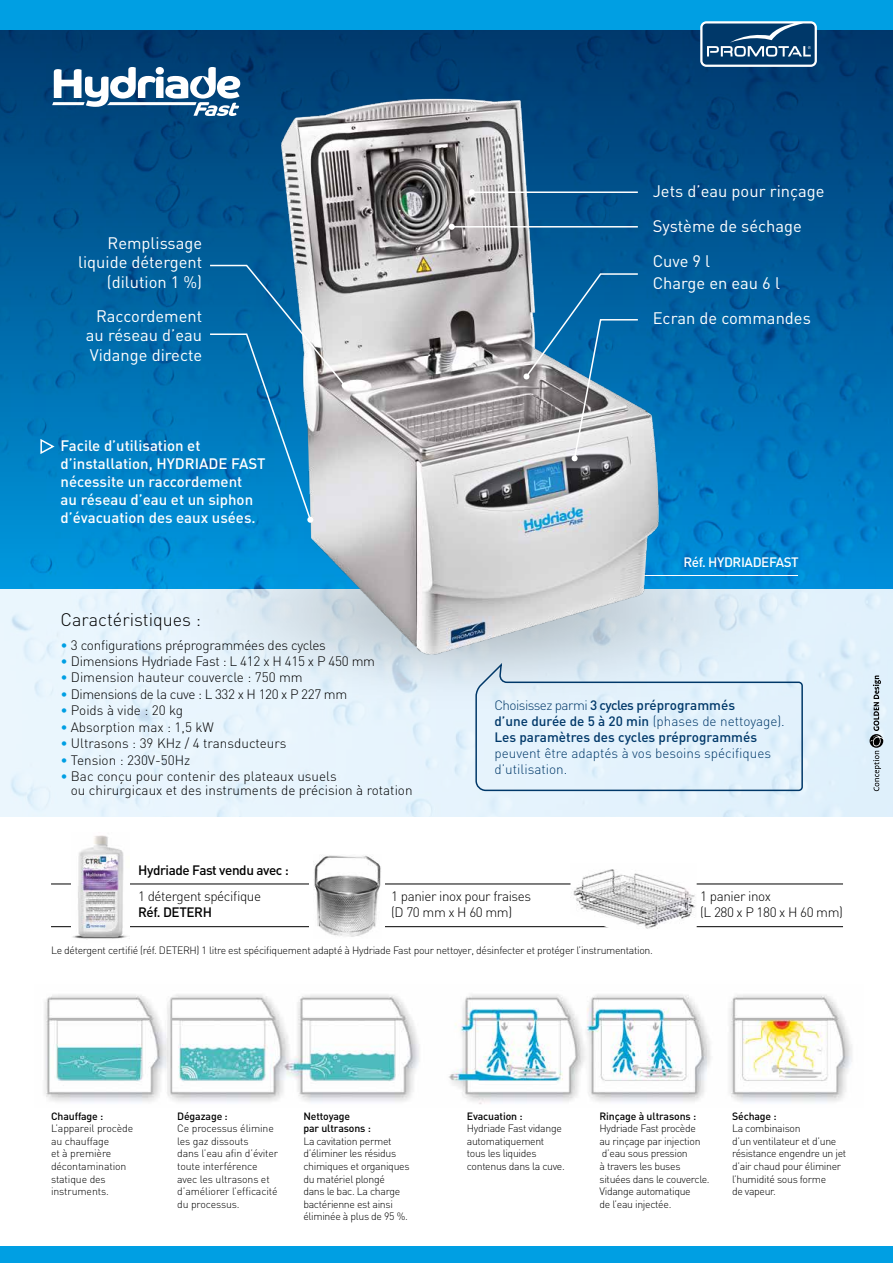
<style>
.page{position:relative;width:893px;height:1263px;background:#fff}
.page>*{position:absolute;margin:0;border:0;box-sizing:border-box;transform-origin:0 0}
.t1{font:300 18px "DIN";color:#000}
.t2{font:16.5px/19.8px "DIN";color:#fff}
.t3{font:500 15px/18px "DIN";color:#fff}
.t4{font:300 13.5px/13.5px "DIN";letter-spacing:-.01em;color:#000}
.t5{font:300 13.5px/16.2px "DIN";letter-spacing:-.03em;color:#000}
.t6{font:500 13.5px/16.2px "DIN";color:#003869}
.t7{font:300 13.5px/16.2px "DIN";color:#003869}
.t8{font:500 13.5px "DIN";letter-spacing:-.03em;color:#000}
.t9{font:500 13.5px "DIN";letter-spacing:-.03em;color:#fff}
.t10{font:300 10.5px/12.6px "DIN";letter-spacing:-.03em;color:#000}
.t11{font:300 10.5px/12.6px "DIN";letter-spacing:-.01em;color:#000}
.t12{font:500 10.5px/12.6px "DIN";letter-spacing:-.01em;color:#000}
.s1{color:#009fe3}
.s2{font-weight:300}
</style>
<div class="page">
<img style="left:112px;top:589px;width:727px;height:214px">
<div style="left:0;top:0;width:893px;height:589px;background:linear-gradient(to bottom,#003164,#0092dc)"></div>
<hr style="left:593px;top:575px;width:205px;height:1px;background:#fff">
<img style="left:268px;top:77px;width:400px;height:594px">
<img style="left:44px;top:994px;width:808px;height:110px">
<hr style="left:51px;top:926px;width:792px;height:1px;background:#000">
<hr style="left:51px;top:883px;width:792px;height:1px;background:#000">
<div style="left:310px;top:854px;width:75px;height:84px;background:#fff"></div>
<img style="left:313px;top:855px;width:68px;height:82px">
<img style="left:71px;top:835px;width:59px;height:104px">
<img style="left:570px;top:869px;width:127px;height:60px">
<hr style="left:472px;top:191px;width:166px;height:2px;background:#fff">
<svg style="left:469px;top:189px;width:6px;height:6px"></svg>
<hr style="left:452px;top:226px;width:186px;height:2px;background:#fff">
<svg style="left:449px;top:224px;width:6px;height:6px"></svg>
<svg style="left:523px;top:273px;width:116px;height:188px;background:#5e8eae"></svg>
<svg style="left:209px;top:264px;width:139px;height:259px;background:#4492bf"></svg>
<svg style="left:870px;top:675px;width:16px;height:116px;background:#b7c5ce"></svg>
<svg style="left:475px;top:661px;width:329px;height:131px;background:#daeaf6"></svg>
<svg style="left:40px;top:438px;width:15px;height:17px"></svg>
<div style="left:0;top:0;width:893px;height:30px;background:#009fe3"></div>
<div style="left:0;top:1247px;width:893px;height:16px;background:#009fe3"></div>
<svg style="left:700px;top:21px;width:117px;height:46px"></svg>
<svg style="left:702px;top:24px;width:113px;height:41px;background:#295881"></svg>
<svg style="left:52px;top:67px;width:188px;height:49px"></svg>
<h2 class="t2" style="left:78px;top:232px;width:126px;text-align:right">Remplissage liquide détergent (dilution 1 %)</h2>
<h2 class="t2" style="left:86px;top:305px;width:118px;text-align:justify;text-indent:10px">Raccordement au réseau d’eau Vidange directe</h2>
<h3 class="t3" style="left:61px;top:436px;width:207px">Facile d’utilisation et d’installation, HYDRIADE FAST nécessite un raccordement<br>au réseau d’eau et un siphon d’évacuation des eaux usées.</h3>
<h1 class="t1" style="left:61px;top:609px;width:142px">Caractéristiques :</h1>
<p class="t4" style="left:61px;top:638px;width:267px"><span class="s1">•</span> 3 configurations préprogrammées des cycles</p>
<p class="t4" style="left:61px;top:654px;width:316px"><span class="s1">•</span> Dimensions Hydriade Fast : L 412 x H 415 x P 450 mm</p>
<p class="t4" style="left:61px;top:671px;width:244px"><span class="s1">•</span> Dimension hauteur couvercle : 750 mm</p>
<p class="t5" style="left:61px;top:686px;width:288px"><span class="s1">•</span> Dimensions de la cuve : L 332 x H 120 x P 227 mm</p>
<p class="t4" style="left:61px;top:704px;width:124px"><span class="s1">•</span> Poids à vide : 20 kg</p>
<p class="t4" style="left:61px;top:720px;width:155px"><span class="s1">•</span> Absorption max : 1,5 kW</p>
<p class="t4" style="left:61px;top:737px;width:227px"><span class="s1">•</span> Ultrasons : 39 KHz / 4 transducteurs</p>
<p class="t4" style="left:61px;top:753px;width:131px"><span class="s1">•</span> Tension : 230V-50Hz</p>
<p class="t4" style="left:71px;top:769px;width:343px;text-indent:-10px"><span class="s1">•</span> Bac conçu pour contenir des plateaux usuels<br>ou chirurgicaux et des instruments de précision à rotation</p>
<p class="t8" style="left:138px;top:861px;width:152px">Hydriade Fast vendu avec :</p>
<h2 class="t2" style="left:653px;top:173px;width:173px;line-height:35.2px">Jets d’eau pour rinçage<br>Système de séchage<br>Cuve 9 l</h2>
<h2 class="t2" style="left:653px;top:265px;width:160px;line-height:35.2px">Charge en eau 6 l<br>Ecran de commandes</h2>
<p class="t9" style="left:683px;top:554px;width:117px">Réf. HYDRIADEFAST</p>
<p class="t6" style="left:494px;top:696px;width:292px"><span class="s2">Choisissez parmi</span> 3 cycles préprogrammés<br>d’une durée de 5 à 20 min <span class="s2">(phases de nettoyage).<br></span>Les paramètres des cycles préprogrammés</p>
<p class="t7" style="left:494px;top:745px;width:278px">peuvent être adaptés à vos besoins spécifiques d’utilisation.</p>
<p class="t5" style="left:138px;top:888px;width:124px">1 détergent spécifique</p>
<p class="t8" style="left:138px;top:904px;width:75px">Réf. DETERH</p>
<p class="t5" style="left:391px;top:888px;width:142px">1 panier inox pour fraises (D 70 mm x H 60 mm)</p>
<p class="t5" style="left:700px;top:888px;width:144px">1 panier inox<br>(L 280 x P 180 x H 60 mm)</p>
<p class="t10" style="left:51px;top:944px;width:603px">Le détergent certifié (réf. DETERH) 1 litre est spécifiquement adapté à Hydriade Fast pour nettoyer, désinfecter et protéger l’instrumentation.</p>
<p class="t12" style="left:51px;top:1109px;width:54px">Chauffage :</p>
<p class="t11" style="left:51px;top:1122px;width:84px">L’appareil procède au chauffage<br>et à première décontamination statique des instruments.</p>
<p class="t12" style="left:177px;top:1109px;width:52px">Dégazage :</p>
<p class="t11" style="left:177px;top:1122px;width:103px">Ce processus élimine les gaz dissouts<br>dans l’eau afin d’éviter toute interférence avec les ultrasons et d’améliorer l’efficacité du processus.</p>
<p class="t12" style="left:303px;top:1109px;width:69px">Nettoyage<br>par ultrasons :</p>
<p class="t10" style="left:303px;top:1135px;width:108px">La cavitation permet d’éliminer les résidus chimiques et organiques du matériel plongé<br>dans le bac. La charge bactérienne est ainsi éliminée à plus de 95 %.</p>
<p class="t12" style="left:467px;top:1109px;width:57px">Evacuation :</p>
<p class="t10" style="left:467px;top:1122px;width:100px">Hydriade Fast vidange automatiquement tous les liquides contenus dans la cuve.</p>
<p class="t12" style="left:599px;top:1109px;width:98px">Rinçage à ultrasons :</p>
<p class="t10" style="left:599px;top:1122px;width:112px">Hydriade Fast procède<br>au rinçage par injection d’eau sous pression<br>à travers les buses situées dans le couvercle.<br>Vidange automatique<br>de l’eau injectée.</p>
<p class="t12" style="left:732px;top:1109px;width:46px">Séchage :</p>
<p class="t10" style="left:732px;top:1122px;width:116px">La combinaison<br>d’un ventilateur et d’une résistance engendre un jet d’air chaud pour éliminer l’humidité sous forme<br>de vapeur.</p>
</div>
